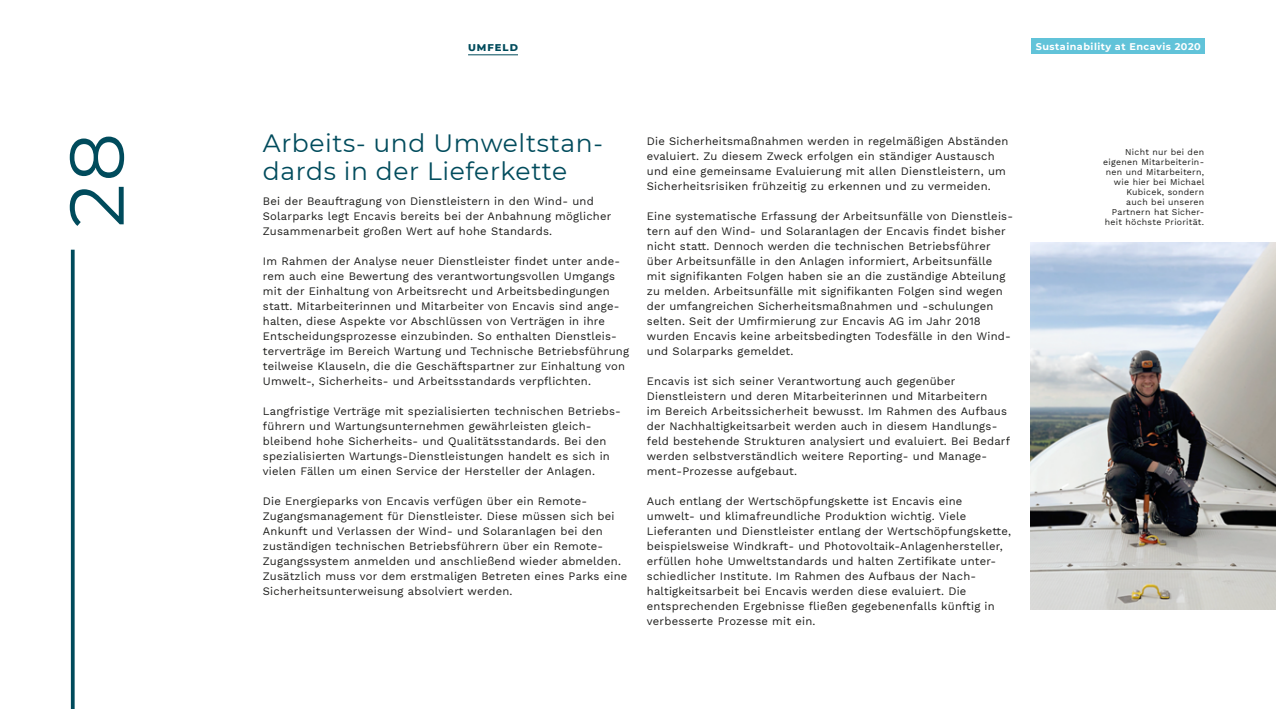
<style>
.page{position:relative;width:1276px;height:709px;background:#fff}
.page>*{position:absolute;margin:0;border:0;box-sizing:border-box;transform-origin:0 0}
.t1{font:76.38px "Montserrat";color:#004b5c}
.t2{font:25px/27.5px "Montserrat";letter-spacing:.025em;color:#004b5c}
.t3{font:11.25px/15px "Work Sans";letter-spacing:.02em;color:#1d1d1b}
.t4{font:800 10px "Montserrat";letter-spacing:.1em;color:#004b5c}
.t5{font:700 9.75px "Montserrat";letter-spacing:.05em;color:#fff}
.t6{font:8.75px/10px "Work Sans";letter-spacing:.03em;color:#1d1d1b;text-align:right}
</style>
<div class="page">
<img style="left:1031px;top:242px;width:245px;height:368px">
<svg style="left:71px;top:250px;width:4px;height:459px;background:#175b6a"></svg>
<div style="left:1031px;top:38px;width:174px;height:16px;background:#61c3d9"></div>
<hr style="left:468px;top:54px;width:50px;height:1px;background:#004b5c">
<h1 class="t1" style="left:44px;top:227px;width:96px;rotate:-90deg">28</h1>
<p class="t4" style="left:468px;top:40px;width:51px">UMFELD</p>
<p class="t5" style="left:1035px;top:39px;width:166px">Sustainability at Encavis 2020</p>
<h2 class="t2" style="left:263px;top:129px;width:341px">Arbeits- und Umweltstan&shy;dards in der Lieferkette</h2>
<p class="t3" style="left:263px;top:193px;width:350px">Bei der Beauftragung von Dienstleistern in den Wind- und<br>Solarparks legt Encavis bereits bei der Anbahnung möglicher<br>Zusammenarbeit großen Wert auf hohe Standards.</p>
<p class="t3" style="left:263px;top:253px;width:368px">Im Rahmen der Analyse neuer Dienstleister findet unter ande&shy;rem auch eine Bewertung des verantwortungsvollen Umgangs mit der Einhaltung von Arbeitsrecht und Arbeitsbedingungen statt. Mitarbeiterinnen und Mitarbeiter von Encavis sind ange&shy;halten, diese Aspekte vor Abschlüssen von Verträgen in ihre Entscheidungsprozesse einzubinden. So enthalten Dienstleis&shy;terverträge im Bereich Wartung und Technische Betriebsführung teilweise Klauseln, die die Geschäftspartner zur Einhaltung von Umwelt-, Sicherheits- und Arbeitsstandards verpflichten.</p>
<p class="t3" style="left:263px;top:403px;width:359px">Langfristige Verträge mit spezialisierten technischen Betriebs&shy;führern und Wartungsunternehmen gewährleisten gleich&shy;bleibend hohe Sicherheits- und Qualitätsstandards. Bei den spezialisierten Wartungs-Dienstleistungen handelt es sich in vielen Fällen um einen Service der Hersteller der Anlagen.</p>
<p class="t3" style="left:263px;top:493px;width:366px">Die Energieparks von Encavis verfügen über ein Remote-Zugangsmanagement für Dienstleister. Diese müssen sich bei Ankunft und Verlassen der Wind- und Solaranlagen bei den zuständigen technischen Betriebsführern über ein Remote-Zugangssystem anmelden und anschließend wieder abmelden.<br>Zusätzlich muss vor dem erstmaligen Betreten eines Parks eine Sicherheitsunterweisung absolviert werden.</p>
<p class="t3" style="left:647px;top:133px;width:363px">Die Sicherheitsmaßnahmen werden in regelmäßigen Abständen evaluiert. Zu diesem Zweck erfolgen ein ständiger Austausch und eine gemeinsame Evaluierung mit allen Dienstleistern, um Sicherheitsrisiken frühzeitig zu erkennen und zu vermeiden.</p>
<p class="t3" style="left:647px;top:208px;width:368px">Eine systematische Erfassung der Arbeitsunfälle von Dienstleis&shy;tern auf den Wind- und Solaranlagen der Encavis findet bisher nicht statt. Dennoch werden die technischen Betriebsführer über Arbeitsunfälle in den Anlagen informiert, Arbeitsunfälle mit signifikanten Folgen haben sie an die zuständige Abteilung zu melden. Arbeitsunfälle mit signifikanten Folgen sind wegen der umfangreichen Sicherheitsmaßnahmen und -schulungen selten. Seit der Umfirmierung zur Encavis AG im Jahr 2018 wurden Encavis keine arbeitsbedingten Todesfälle in den Wind&shy;und Solarparks gemeldet.</p>
<p class="t3" style="left:647px;top:373px;width:365px">Encavis ist sich seiner Verantwortung auch gegenüber Dienstleistern und deren Mitarbeiterinnen und Mitarbeitern<br>im Bereich Arbeitssicherheit bewusst. Im Rahmen des Aufbaus der Nachhaltigkeitsarbeit werden auch in diesem Handlungs&shy;feld bestehende Strukturen analysiert und evaluiert. Bei Bedarf werden selbstverständlich weitere Reporting- und Manage&shy;ment-Prozesse aufgebaut.</p>
<p class="t3" style="left:647px;top:493px;width:366px">Auch entlang der Wertschöpfungskette ist Encavis eine umwelt- und klimafreundliche Produktion wichtig. Viele Lieferanten und Dienstleister entlang der Wertschöpfungskette, beispielsweise Windkraft- und Photovoltaik-Anlagenhersteller, erfüllen hohe Umweltstandards und halten Zertifikate unter&shy;schiedlicher Institute. Im Rahmen des Aufbaus der Nach&shy;haltigkeitsarbeit bei Encavis werden diese evaluiert. Die entsprechenden Ergebnisse fließen gegebenenfalls künftig in verbesserte Prozesse mit ein.</p>
<p class="t6" style="left:1103px;top:146px;width:103px">Nicht nur bei den eigenen Mitarbeiterin&shy;nen und Mitarbeitern, wie hier bei Michael<br>Kubicek, sondern auch bei unseren<br>Partnern hat Sicher-</p>
<p class="t6" style="left:1104px;top:216px;width:101px">heit höchste Priorität.</p>
</div>
